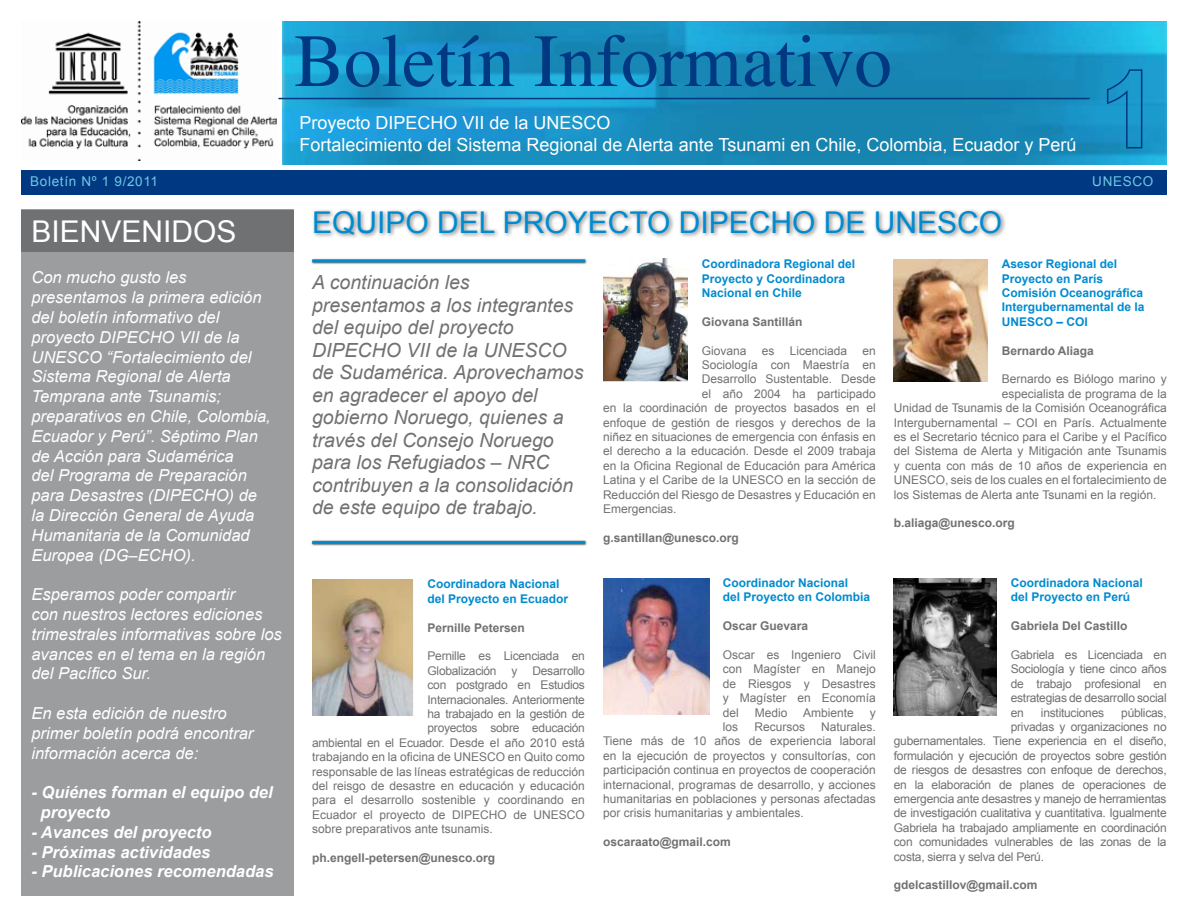
<style>
.page{position:relative;width:1188px;height:918px;background:#fff}
.page>*{position:absolute;margin:0;border:0;box-sizing:border-box;transform-origin:0 0}
.t1{font:75px "Times";color:#003882}
.t2{font:30px "Arial";color:#008bd0}
.t3{font:30px "Arial";color:#fff}
.t4{font:italic 19.5px/22.5px "Arial";color:#707173}
.t5{font:18px/21.6px "Arial";color:#fff}
.t6{font:italic 16.5px/19.8px "Arial";color:#fff}
.t7{font:italic 700 16.5px/19.8px "Arial";color:#fff}
.t8{font:13.5px "Arial";letter-spacing:.05em;color:#70c7e3}
.t9{font:12px/14.4px "Arial";color:#707173;text-align:justify}
.t10{font:12px "Arial";letter-spacing:-.02em;color:#707173}
.t11{font:700 12px/14.4px "Arial";color:#008bd0}
.t12{font:700 12px "Arial";color:#707173}
</style>
<div class="page">
<div style="left:21px;top:210px;width:273px;height:686px;background:#9c9d9f"></div>
<div style="left:21px;top:210px;width:273px;height:41px;background:#707173"></div>
<div style="left:311px;top:208px;width:696px;height:32px;background:#000;opacity:.5"></div>
<div style="left:311px;top:540px;width:277px;height:7px;background:#000;opacity:.75"></div>
<hr style="left:312px;top:541px;width:273px;height:3px;background:#008bd0">
<img style="left:603px;top:259px;width:84px;height:123px">
<img style="left:894px;top:259px;width:94px;height:123px">
<img style="left:894px;top:578px;width:103px;height:137px">
<img style="left:603px;top:578px;width:106px;height:137px">
<img style="left:312px;top:579px;width:101px;height:136px">
<div style="left:311px;top:258px;width:277px;height:7px;background:#000;opacity:.75"></div>
<hr style="left:312px;top:259px;width:273px;height:3px;background:#008bd0">
<img style="left:283px;top:21px;width:884px;height:144px">
<img style="left:21px;top:21px;width:256px;height:140px">
<hr style="left:279px;top:98px;width:811px;height:1px;background:#003882">
<svg style="left:1106px;top:69px;width:37px;height:80px;background:#168ac0"></svg>
<div style="left:21px;top:170px;width:1146px;height:25px;background:#003882"></div>
<h1 class="t1" style="left:294px;top:-9px;width:599px">Boletín Informativo</h1>
<h3 class="t5" style="left:299px;top:112px;width:779px">Proyecto DIPECHO VII de la UNESCO<br>Fortalecimiento del Sistema Regional de Alerta ante Tsunami en Chile, Colombia, Ecuador y Perú</h3>
<p class="t8" style="left:30px;top:174px;width:129px">Boletín Nº 1 9/2011</p>
<p class="t8" style="left:1092px;top:174px;width:63px">UNESCO</p>
<h2 class="t3" style="left:31px;top:215px;width:207px">BIENVENIDOS</h2>
<p class="t6" style="left:31px;top:268px;width:241px">Con mucho gusto les presentamos la primera edición del boletín informativo del proyecto DIPECHO VII de la<br>UNESCO “Fortalecimiento del<br>Sistema Regional de Alerta<br>Temprana ante Tsunamis; preparativos en Chile, Colombia,<br>Ecuador y Perú”. Séptimo Plan de Acción para Sudamérica<br>del Programa de Preparación para Desastres (DIPECHO) de la Dirección General de Ayuda<br>Humanitaria de la Comunidad<br>Europea (DG–ECHO).</p>
<h3 class="t6" style="left:31px;top:585px;width:252px">Esperamos poder compartir<br>con nuestros lectores ediciones trimestrales informativas sobre los avances en el tema en la región del Pacífico Sur.</h3>
<h3 class="t6" style="left:31px;top:703px;width:223px">En esta edición de nuestro primer boletín podrá encontrar información acerca de:</h3>
<h3 class="t7" style="left:41px;top:783px;width:233px;text-indent:-9px">- Quiénes forman el equipo del proyecto</h3>
<h3 class="t7" style="left:31px;top:822px;width:182px">- Avances del proyecto</h3>
<h3 class="t7" style="left:31px;top:842px;width:180px">- Próximas actividades</h3>
<h3 class="t7" style="left:31px;top:862px;width:244px">- Publicaciones recomendadas</h3>
<h2 class="t2" style="left:312px;top:206px;width:692px">EQUIPO DEL PROYECTO DIPECHO DE UNESCO</h2>
<p class="t4" style="left:312px;top:271px;width:273px">A continuación les presentamos a los integrantes del equipo del proyecto<br>DIPECHO VII de la UNESCO de Sudamérica. Aprovechamos en agradecer el apoyo del gobierno Noruego, quienes a través del Consejo Noruego para los Refugiados – NRC contribuyen a la consolidación de este equipo de trabajo.</p>
<p class="t11" style="left:428px;top:577px;width:142px">Coordinadora Nacional del Proyecto en Ecuador</p>
<p class="t12" style="left:428px;top:621px;width:99px">Pernille Petersen</p>
<p class="t10" style="left:428px;top:650px;width:159px">Pernille es Licenciada en</p>
<p class="t10" style="left:428px;top:664px;width:159px">Globalización y Desarrollo</p>
<p class="t10" style="left:428px;top:678px;width:159px">con postgrado en Estudios</p>
<p class="t10" style="left:428px;top:693px;width:159px">Internacionales. Anteriormente</p>
<p class="t10" style="left:428px;top:707px;width:159px">ha trabajado en la gestión de</p>
<p class="t10" style="left:428px;top:722px;width:159px">proyectos sobre educación</p>
<p class="t10" style="left:312px;top:736px;width:274px">ambiental en el Ecuador. Desde el año 2010 está</p>
<p class="t9" style="left:312px;top:750px;width:274px">trabajando en la oficina de UNESCO en Quito como</p>
<p class="t9" style="left:312px;top:764px;width:274px">responsable de las líneas estratégicas de reducción</p>
<p class="t9" style="left:312px;top:779px;width:274px">del reisgo de desastre en educación y educación</p>
<p class="t9" style="left:312px;top:793px;width:274px">para el desarrollo sostenible y coordinando en</p>
<p class="t9" style="left:312px;top:807px;width:274px">Ecuador el proyecto de DIPECHO de UNESCO</p>
<p class="t9" style="left:312px;top:822px;width:182px">sobre preparativos ante tsunamis.</p>
<p class="t12" style="left:312px;top:851px;width:185px">ph.engell-petersen@unesco.org</p>
<p class="t11" style="left:702px;top:257px;width:155px">Coordinadora Regional del<br>Proyecto y Coordinadora<br>Nacional en Chile</p>
<p class="t12" style="left:702px;top:315px;width:102px">Giovana Santillán</p>
<p class="t9" style="left:702px;top:343px;width:46px">Giovana</p>
<p class="t9" style="left:762px;top:343px;width:14px">es</p>
<p class="t9" style="left:790px;top:343px;width:59px">Licenciada</p>
<p class="t9" style="left:863px;top:343px;width:15px">en</p>
<p class="t9" style="left:702px;top:357px;width:175px">Sociología con Maestría en</p>
<p class="t9" style="left:702px;top:372px;width:175px">Desarrollo Sustentable. Desde</p>
<p class="t9" style="left:702px;top:386px;width:175px">el año 2004 ha participado</p>
<p class="t9" style="left:603px;top:401px;width:274px">en la coordinación de proyectos basados en el</p>
<p class="t9" style="left:603px;top:415px;width:274px">enfoque de gestión de riesgos y derechos de la</p>
<p class="t9" style="left:603px;top:429px;width:274px">niñez en situaciones de emergencia con énfasis en</p>
<p class="t9" style="left:603px;top:444px;width:274px">el derecho a la educación. Desde el 2009 trabaja</p>
<p class="t9" style="left:603px;top:458px;width:274px">en la Oficina Regional de Educación para América</p>
<p class="t9" style="left:603px;top:473px;width:274px">Latina y el Caribe de la UNESCO en la sección de</p>
<p class="t9" style="left:603px;top:487px;width:274px">Reducción del Riesgo de Desastres y Educación en</p>
<p class="t9" style="left:603px;top:501px;width:75px">Emergencias.</p>
<p class="t12" style="left:603px;top:531px;width:137px">g.santillan@unesco.org</p>
<p class="t11" style="left:723px;top:576px;width:149px">Coordinador Nacional<br>del Proyecto en Colombia</p>
<p class="t12" style="left:723px;top:619px;width:87px">Oscar Guevara</p>
<p class="t9" style="left:723px;top:648px;width:154px">Oscar es Ingeniero Civil con Magíster en Manejo de Riesgos y Desastres y Magíster en Economía del</p>
<p class="t9" style="left:755px;top:705px;width:34px">Medio</p>
<p class="t9" style="left:803px;top:705px;width:52px">Ambiente</p>
<p class="t9" style="left:870px;top:705px;width:7px">y</p>
<p class="t9" style="left:603px;top:720px;width:274px;text-indent:218px">Naturales.<br>Tiene más de 10 años de experiencia laboral en la ejecución de proyectos y consultorías, con participación continua en proyectos de cooperación internacional, programas de desarrollo, y acciones humanitarias en poblaciones y personas afectadas por crisis humanitarias y ambientales.</p>
<p class="t12" style="left:603px;top:835px;width:129px">oscaraato@gmail.com</p>
<p class="t9" style="left:723px;top:720px;width:17px">los</p>
<p class="t9" style="left:754px;top:720px;width:52px">Recursos</p>
<p class="t11" style="left:1002px;top:257px;width:144px">Asesor Regional del<br>Proyecto en París<br>Comisión Oceanográfica<br>Intergubernamental de la<br>UNESCO – COI</p>
<p class="t12" style="left:1002px;top:344px;width:94px">Bernardo Aliaga</p>
<p class="t9" style="left:1002px;top:372px;width:166px">Bernardo es Biólogo marino y</p>
<p class="t9" style="left:1002px;top:386px;width:166px">especialista de programa de la</p>
<p class="t9" style="left:894px;top:401px;width:274px">Unidad de Tsunamis de la Comisión Oceanográfica</p>
<p class="t9" style="left:894px;top:415px;width:274px">Intergubernamental – COI en París. Actualmente</p>
<p class="t9" style="left:894px;top:430px;width:274px">es el Secretario técnico para el Caribe y el Pacífico</p>
<p class="t9" style="left:894px;top:444px;width:274px">del Sistema de Alerta y Mitigación ante Tsunamis</p>
<p class="t9" style="left:894px;top:458px;width:274px">y cuenta con más de 10 años de experiencia en</p>
<p class="t9" style="left:894px;top:473px;width:274px">UNESCO, seis de los cuales en el fortalecimiento de</p>
<p class="t9" style="left:894px;top:487px;width:264px">los Sistemas de Alerta ante Tsunami en la región.</p>
<p class="t12" style="left:894px;top:516px;width:123px">b.aliaga@unesco.org</p>
<p class="t11" style="left:1011px;top:576px;width:134px">Coordinadora Nacional del Proyecto en Perú</p>
<p class="t12" style="left:1011px;top:619px;width:118px">Gabriela Del Castillo</p>
<p class="t9" style="left:1011px;top:648px;width:157px">Gabriela es Licenciada en Sociología y tiene cinco años de trabajo profesional en estrategias de desarrollo social en</p>
<p class="t10" style="left:1041px;top:706px;width:65px">instituciones</p>
<p class="t10" style="left:1121px;top:706px;width:47px">públicas,</p>
<p class="t10" style="left:1011px;top:720px;width:157px">privadas y organizaciones no</p>
<p class="t10" style="left:894px;top:734px;width:274px">gubernamentales. Tiene experiencia en el diseño,</p>
<p class="t10" style="left:894px;top:749px;width:274px">formulación y ejecución de proyectos sobre gestión</p>
<p class="t10" style="left:894px;top:763px;width:274px">de riesgos de desastres con enfoque de derechos,</p>
<p class="t10" style="left:894px;top:778px;width:274px">en la elaboración de planes de operaciones de</p>
<p class="t10" style="left:894px;top:792px;width:274px">emergencia ante desastres y manejo de herramientas</p>
<p class="t10" style="left:894px;top:806px;width:274px">de investigación cualitativa y cuantitativa. Igualmente</p>
<p class="t10" style="left:894px;top:821px;width:274px">Gabriela ha trabajado ampliamente en coordinación</p>
<p class="t10" style="left:894px;top:835px;width:274px">con comunidades vulnerables de las zonas de la</p>
<p class="t10" style="left:894px;top:850px;width:152px">costa, sierra y selva del Perú.</p>
<p class="t12" style="left:894px;top:878px;width:145px">gdelcastillov@gmail.com</p>
</div>
